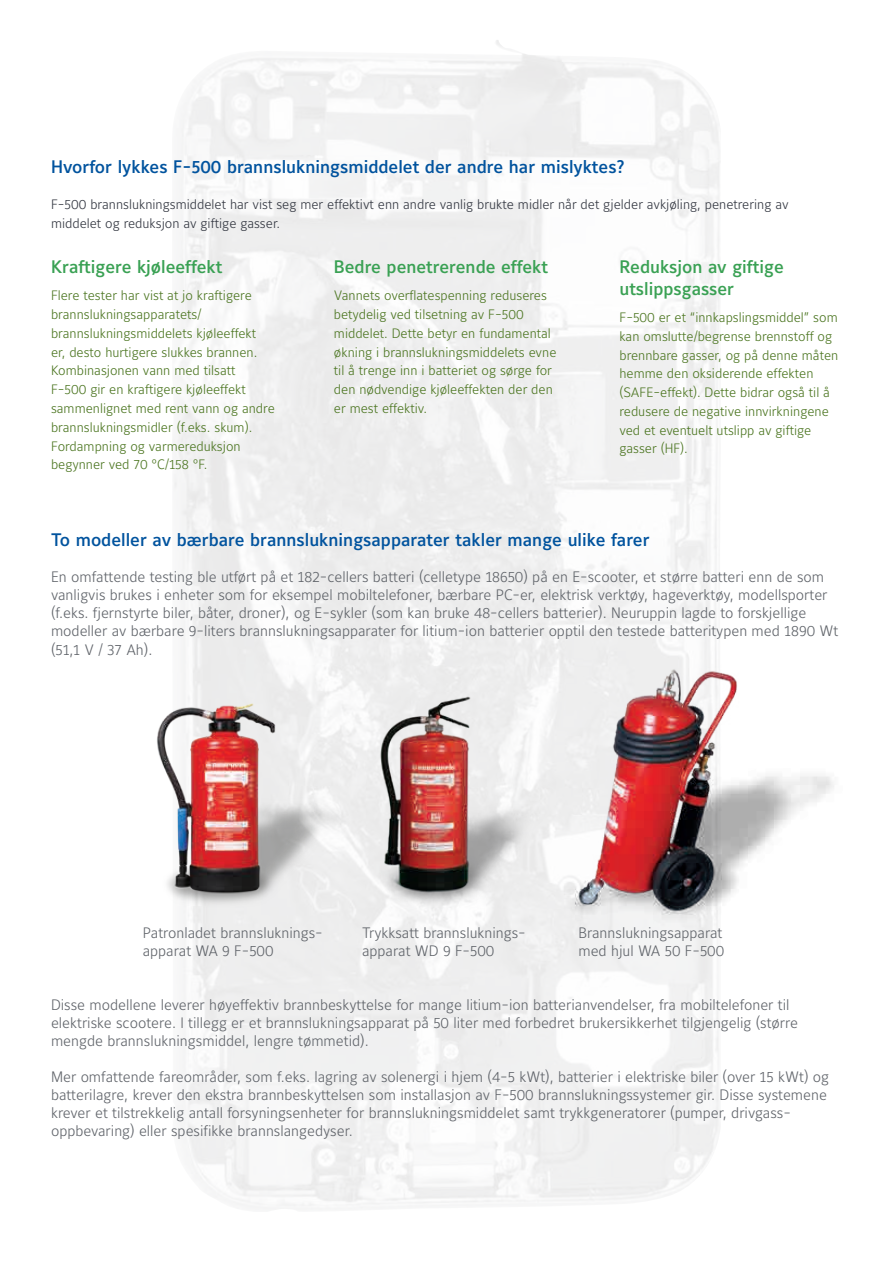
<style>
.page{position:relative;width:893px;height:1263px;background:#fff}
.page>*{position:absolute;margin:0;border:0;box-sizing:border-box;transform-origin:0 0}
.t1{font:500 18px "Maurea Jci Lf ML";color:#01539e}
.t2{font:500 18px/21.6px "Maurea Jci Lf ML";color:#3aa154}
.t3{font:300 15px/18px "Maurea Jci Lf ML";color:#5f6369}
.t4{font:300 13.5px/18.8px "Maurea Jci Lf ML";color:#4b7520}
.t5{font:300 13.5px/18.8px "Maurea Jci Lf ML";color:#323640}
</style>
<div class="page">
<img style="left:157px;top:687px;width:314px;height:265px">
<img style="left:549px;top:596px;width:285px;height:348px">
<p class="t1" style="left:51px;top:156px;width:575px">Hvorfor lykkes F-500 brannslukningsmiddelet der andre har mislyktes?</p>
<p class="t5" style="left:51px;top:195px;width:739px">F-500 brannslukningsmiddelet har vist seg mer effektivt enn andre vanlig brukte midler når det gjelder avkjøling, penetrering av middelet og reduksjon av giftige gasser.</p>
<p class="t2" style="left:334px;top:257px;width:216px">Bedre penetrerende effekt</p>
<p class="t4" style="left:334px;top:286px;width:224px">Vannets overflatespenning reduseres betydelig ved tilsetning av F-500 middelet. Dette betyr en fundamental økning i brannslukningsmiddelets evne til å trenge inn i batteriet og sørge for den nødvendige kjøleeffekten der den er mest effektiv.</p>
<p class="t2" style="left:51px;top:257px;width:173px">Kraftigere kjøleeffekt</p>
<p class="t4" style="left:51px;top:286px;width:225px">Flere tester har vist at jo kraftigere brannslukningsapparatets/ brannslukningsmiddelets kjøleeffekt<br>er, desto hurtigere slukkes brannen.<br>Kombinasjonen vann med tilsatt<br>F-500 gir en kraftigere kjøleeffekt sammenlignet med rent vann og andre brannslukningsmidler (f.eks. skum).<br>Fordampning og varmereduksjon begynner ved 70 °C/158 °F.</p>
<p class="t2" style="left:619px;top:257px;width:166px">Reduksjon av giftige utslippsgasser</p>
<p class="t4" style="left:619px;top:308px;width:220px">F-500 er et “innkapslingsmiddel” som kan omslutte/begrense brennstoff og brennbare gasser, og på denne måten hemme den oksiderende effekten (SAFE-effekt). Dette bidrar også til å redusere de negative innvirkningene ved et eventuelt utslipp av giftige gasser (HF).</p>
<p class="t1" style="left:51px;top:529px;width:600px">To modeller av bærbare brannslukningsapparater takler mange ulike farer</p>
<p class="t3" style="left:51px;top:568px;width:789px">En omfattende testing ble utført på et 182-cellers batteri (celletype 18650) på en E-scooter, et større batteri enn de som vanligvis brukes i enheter som for eksempel mobiltelefoner, bærbare PC-er, elektrisk verktøy, hageverktøy, modellsporter (f.eks. fjernstyrte biler, båter, droner), og E-sykler (som kan bruke 48-cellers batterier). Neuruppin lagde to forskjellige modeller av bærbare 9-liters brannslukningsapparater for litium-ion batterier opptil den testede batteritypen med 1890 Wt (51,1 V / 37 Ah).</p>
<p class="t3" style="left:143px;top:924px;width:182px">Patronladet brannsluknings&shy;apparat WA 9 F-500</p>
<p class="t3" style="left:362px;top:924px;width:165px">Trykksatt brannsluknings&shy;apparat WD 9 F-500</p>
<p class="t3" style="left:578px;top:924px;width:147px">Brannslukningsapparat med hjul WA 50 F-500</p>
<p class="t3" style="left:51px;top:995px;width:748px">Disse modellene leverer høyeffektiv brannbeskyttelse for mange litium-ion batterianvendelser, fra mobiltelefoner til elektriske scootere. I tillegg er et brannslukningsapparat på 50 liter med forbedret brukersikkerhet tilgjengelig (større mengde brannslukningsmiddel, lengre tømmetid).</p>
<p class="t3" style="left:51px;top:1067px;width:779px">Mer omfattende fareområder, som f.eks. lagring av solenergi i hjem (4-5 kWt), batterier i elektriske biler (over 15 kWt) og batterilagre, krever den ekstra brannbeskyttelsen som installasjon av F-500 brannslukningssystemer gir. Disse systemene krever et tilstrekkelig antall forsyningsenheter for brannslukningsmiddelet samt trykkgeneratorer (pumper, drivgass&shy;oppbevaring) eller spesifikke brannslangedyser.</p>
</div>
